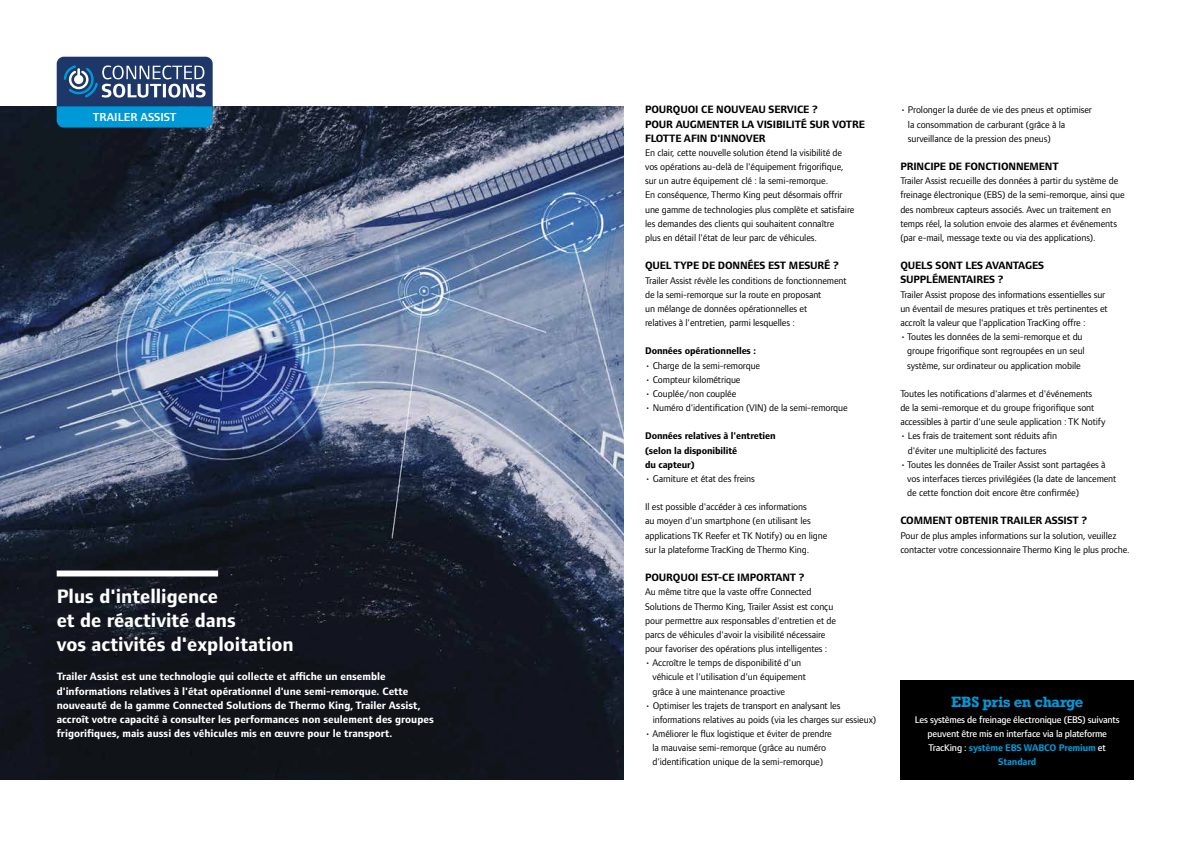
<style>
.page{position:relative;width:1191px;height:842px;background:#fff}
.page>*{position:absolute;margin:0;border:0;box-sizing:border-box;transform-origin:0 0}
.t1{font:700 20.2px/23.7px "Foundry Form Sans";color:#fff}
.t2{font:700 14px "Rockwell";letter-spacing:-.02em;color:#0099d8}
.t3{font:600 12px "Foundry Form Sans";color:#fff}
.t4{font:700 11px/14.2px "Foundry Form Sans";color:#fff}
.t5{font:700 11px/14.2px "Foundry Form Sans";letter-spacing:-.01em;color:#000}
.t6{font:10px/14.2px "Foundry Form Sans";letter-spacing:-.01em;color:#000}
.t7{font:500 10px/14px "Foundry Form Sans";letter-spacing:-.02em;color:#fff;text-align:center}
.t8{font:700 10px/14.2px "Foundry Form Sans";letter-spacing:-.01em;color:#000}
.s1{font-weight:700;color:#0099d8}
</style>
<div class="page">
<img style="left:0;top:106px;width:624px;height:674px">
<div style="left:900px;top:680px;width:234px;height:100px;background:#000"></div>
<div style="left:57px;top:570px;width:161px;height:6px;background:#fff"></div>
<svg style="left:57px;top:57px;width:156px;height:71px;background:#2f6d9d"></svg>
<p class="t5" style="left:645px;top:103px;width:221px">POURQUOI CE NOUVEAU SERVICE ?<br>POUR AUGMENTER LA VISIBILITÉ SUR VOTRE<br>FLOTTE AFIN D'INNOVER</p>
<p class="t6" style="left:645px;top:145px;width:211px">En clair, cette nouvelle solution étend la visibilité de vos opérations au-delà de l'équipement frigorifique, sur un autre équipement clé : la semi-remorque.<br>En conséquence, Thermo King peut désormais offrir une gamme de technologies plus complète et satisfaire les demandes des clients qui souhaitent connaître<br>plus en détail l'état de leur parc de véhicules.</p>
<p class="t5" style="left:645px;top:259px;width:195px">QUEL TYPE DE DONNÉES EST MESURÉ ?</p>
<p class="t6" style="left:645px;top:273px;width:203px">Trailer Assist révèle les conditions de fonctionnement de la semi‑remorque sur la route en proposant<br>un mélange de données opérationnelles et<br>relatives à l'entretien, parmi lesquelles :</p>
<p class="t8" style="left:645px;top:344px;width:112px">Données opérationnelles :</p>
<p class="t6" style="left:645px;top:358px;width:117px">• Charge de la semi-remorque</p>
<p class="t6" style="left:645px;top:372px;width:97px">• Compteur kilométrique</p>
<p class="t6" style="left:645px;top:386px;width:93px">• Couplée/non couplée</p>
<p class="t6" style="left:645px;top:401px;width:204px">• Numéro d'identification (VIN) de la semi‑remorque</p>
<p class="t8" style="left:645px;top:429px;width:132px">Données relatives à l'entretien (selon la disponibilité<br>du capteur)</p>
<p class="t6" style="left:645px;top:471px;width:111px">• Garniture et état des freins</p>
<p class="t6" style="left:645px;top:500px;width:184px">Il est possible d'accéder à ces informations<br>au moyen d'un smartphone (en utilisant les applications TK Reefer et TK Notify) ou en ligne sur la plateforme TracKing de Thermo King.</p>
<p class="t5" style="left:645px;top:570px;width:161px">POURQUOI EST-CE IMPORTANT ?</p>
<p class="t6" style="left:645px;top:585px;width:192px">Au même titre que la vaste offre Connected Solutions de Thermo King, Trailer Assist est conçu pour permettre aux responsables d'entretien et de parcs de véhicules d'avoir la visibilité nécessaire pour favoriser des opérations plus intelligentes :</p>
<p class="t6" style="left:652px;top:656px;width:155px;text-indent:-7px">• Accroître le temps de disponibilité d'un véhicule et l'utilisation d'un équipement grâce à une maintenance proactive</p>
<p class="t6" style="left:652px;top:698px;width:225px;text-indent:-8px">• Optimiser les trajets de transport en analysant les informations relatives au poids (via les charges sur essieux)</p>
<p class="t6" style="left:645px;top:727px;width:188px;text-align:center">• Améliorer le flux logistique et éviter de prendre la mauvaise semi-remorque (grâce au numéro d'identification unique de la semi‑remorque)</p>
<p class="t3" style="left:93px;top:110px;width:85px">TRAILER ASSIST</p>
<p class="t6" style="left:908px;top:103px;width:185px;text-indent:-8px">• Prolonger la durée de vie des pneus et optimiser la consommation de carburant (grâce à la surveillance de la pression des pneus)</p>
<p class="t5" style="left:900px;top:159px;width:160px">PRINCIPE DE FONCTIONNEMENT</p>
<p class="t6" style="left:900px;top:174px;width:226px">Trailer Assist recueille des données à partir du système de freinage électronique (EBS) de la semi-remorque, ainsi que des nombreux capteurs associés. Avec un traitement en temps réel, la solution envoie des alarmes et événements (par e-mail, message texte ou via des applications).</p>
<p class="t5" style="left:900px;top:259px;width:145px">QUELS SONT LES AVANTAGES<br>SUPPLÉMENTAIRES ?</p>
<p class="t6" style="left:900px;top:287px;width:209px">Trailer Assist propose des informations essentielles sur un éventail de mesures pratiques et très pertinentes et accroît la valeur que l'application TracKing offre :</p>
<p class="t6" style="left:907px;top:330px;width:179px;text-indent:-7px">• Toutes les données de la semi-remorque et du groupe frigorifique sont regroupées en un seul système, sur ordinateur ou application mobile</p>
<p class="t6" style="left:900px;top:386px;width:207px">Toutes les notifications d'alarmes et d'événements<br>de la semi-remorque et du groupe frigorifique sont accessibles à partir d'une seule application : TK Notify</p>
<p class="t6" style="left:900px;top:429px;width:158px;text-align:center">• Les frais de traitement sont réduits afin d'éviter une multiplicité des factures</p>
<p class="t6" style="left:907px;top:457px;width:211px;text-indent:-7px">• Toutes les données de Trailer Assist sont partagées à vos interfaces tierces privilégiées (la date de lancement de cette fonction doit encore être confirmée)</p>
<p class="t5" style="left:900px;top:514px;width:188px">COMMENT OBTENIR TRAILER ASSIST ?</p>
<p class="t6" style="left:900px;top:528px;width:231px">Pour de plus amples informations sur la solution, veuillez contacter votre concessionnaire Thermo King le plus proche.</p>
<h1 class="t1" style="left:57px;top:585px;width:239px">Plus d'intelligence<br>et de réactivité dans<br>vos activités d'exploitation</h1>
<p class="t4" style="left:57px;top:670px;width:378px">Trailer Assist est une technologie qui collecte et affiche un ensemble d'informations relatives à l'état opérationnel d'une semi-remorque. Cette nouveauté de la gamme Connected Solutions de Thermo King, Trailer Assist, accroît votre capacité à consulter les performances non seulement des groupes frigorifiques, mais aussi des véhicules mis en œuvre pour le transport.</p>
<h2 class="t2" style="left:951px;top:692px;width:134px">EBS pris en charge</h2>
<p class="t7" style="left:915px;top:713px;width:206px">Les systèmes de freinage électronique (EBS) suivants peuvent être mis en interface via la plateforme TracKing : <span class="s1">système EBS WABCO Premium</span> et <span class="s1">Standard</span></p>
</div>
